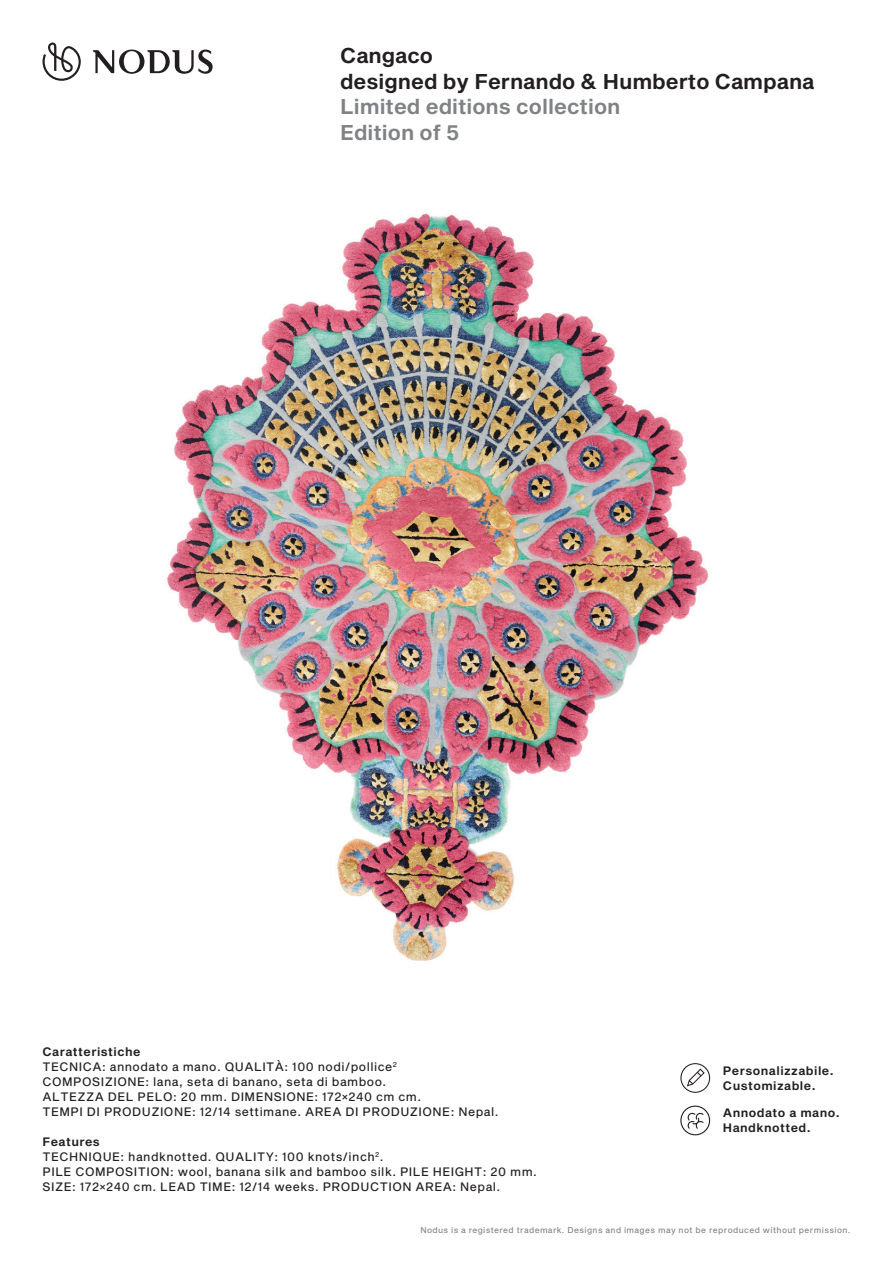
<style>
.page{position:relative;width:893px;height:1263px;background:#fff}
.page>*{position:absolute;margin:0;border:0;box-sizing:border-box;transform-origin:0 0}
.t1{font:21px/25.5px "Sequel Sans Semi Bold Body";color:#231f20}
.t2{font:21px/25.5px "Sequel Sans Semi Bold Body";color:#808285}
.t3{font:12px/15px "Sequel Sans Roman Body";letter-spacing:.04em;color:#231f20}
.t4{font:12px/15px "Sequel Sans Semi Bold Body";letter-spacing:.04em;color:#231f20}
.t5{font:8.25px "Sequel Sans Roman Body";letter-spacing:.05em;color:#808285}
</style>
<div class="page">
<svg style="left:43px;top:43px;width:38px;height:38px"></svg>
<svg style="left:93px;top:50px;width:120px;height:24px"></svg>
<svg style="left:680px;top:1105px;width:30px;height:30px"></svg>
<svg style="left:680px;top:1063px;width:30px;height:30px"></svg>
<img style="left:167px;top:213px;width:542px;height:748px">
<h1 class="t1" style="left:340px;top:44px;width:476px">Cangaco<br>designed by Fernando &amp; Humberto Campana</h1>
<h1 class="t2" style="left:340px;top:95px;width:282px">Limited editions collection<br>Edition of 5</h1>
<p class="t4" style="left:43px;top:1044px;width:100px">Caratteristiche</p>
<p class="t3" style="left:43px;top:1059px;width:457px">TECNICA: annodato a mano. QUALITÀ: 100 nodi/pollice<sup>2<br></sup>COMPOSIZIONE: lana, seta di banano, seta di bamboo.<br>ALTEZZA DEL PELO: 20 mm. DIMENSIONE: 172×240 cm cm.<br>TEMPI DI PRODUZIONE: 12/14 settimane. AREA DI PRODUZIONE: Nepal.</p>
<p class="t4" style="left:43px;top:1134px;width:59px">Features</p>
<p class="t3" style="left:43px;top:1149px;width:496px">TECHNIQUE: handknotted. QUALITY: 100 knots/inch<sup>2</sup>.<br>PILE COMPOSITION: wool, banana silk and bamboo silk. PILE HEIGHT: 20 mm.<br>SIZE: 172×240 cm. LEAD TIME: 12/14 weeks. PRODUCTION AREA: Nepal.</p>
<p class="t4" style="left:723px;top:1063px;width:112px">Personalizzabile.<br>Customizable.</p>
<p class="t4" style="left:723px;top:1106px;width:118px">Annodato a mano.<br>Handknotted.</p>
<p class="t5" style="left:420px;top:1224px;width:432px">Nodus is a registered trademark. Designs and images may not be reproduced without permission.</p>
</div>
